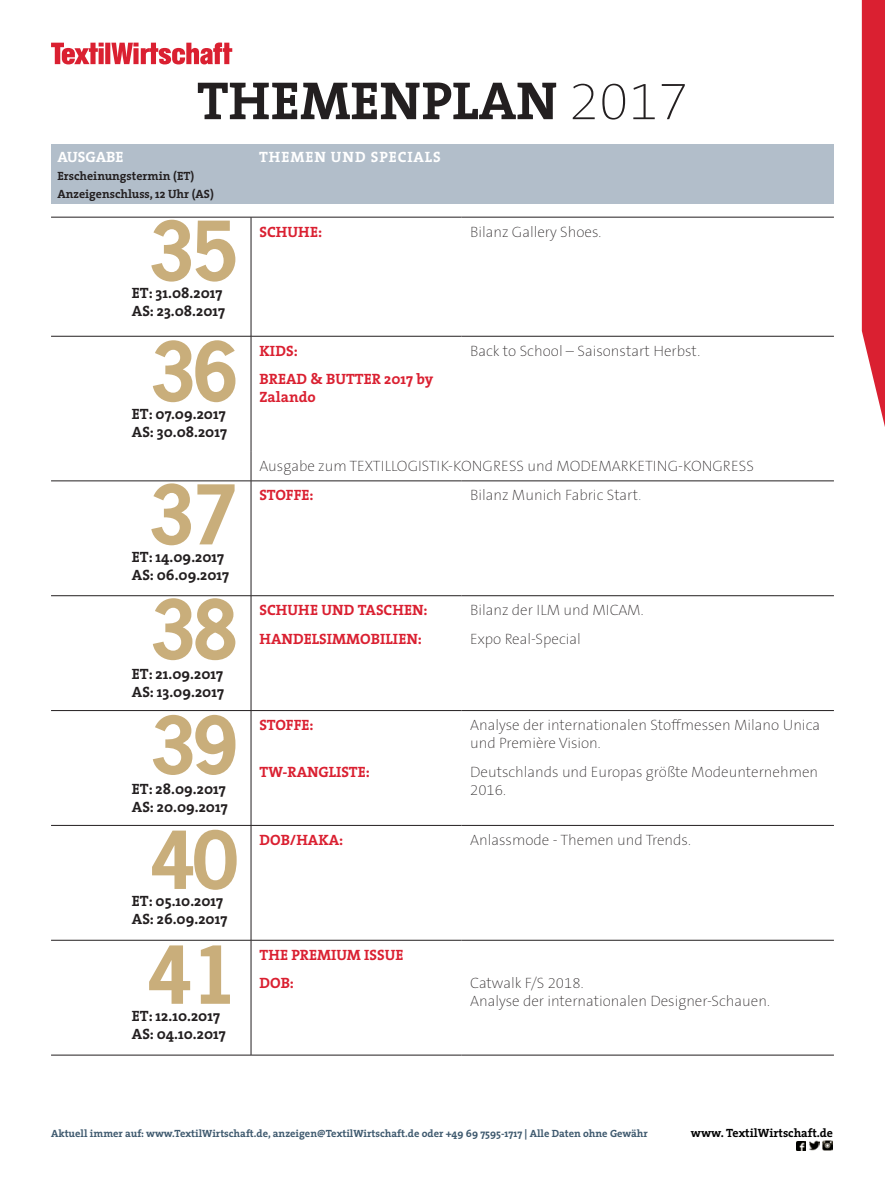
<style>
.page{position:relative;width:885px;height:1191px;background:#fff}
.page>*{position:absolute;margin:0;border:0;box-sizing:border-box;transform-origin:0 0}
.t1{font:700 77.25px "News Gothic LTCE";letter-spacing:-.03em;color:#c9ae7b;scale:.95 1}
.t2{font:700 75px "News Gothic LTCE";color:#c9ae7b}
.t3{font:700 54px "The Serif";color:#231f20}
.t4{font:15px/18px "The Sans Hair H37";color:#231f20}
.t5{font:700 15px "The Serif";color:#231f20}
.t6{font:700 15px/28.7px "The Serif";color:#da2031}
.t7{font:700 15px "The Serif";letter-spacing:.06em;color:#fff}
.t8{font:700 15px "The Serif";color:#fff}
.t9{font:700 12px/18px "The Serif";color:#231f20}
.t10{font:700 12px "The Serif";color:#000001}
.t11{font:700 10.5px "The Serif";color:#3e596e}
.s1{font-family:"The Sans Hair H37";font-weight:400}
.s2{color:#3e596e}
</style>
<div class="page">
<svg style="left:861px;top:0;width:23px;height:423px;background:#df3f4e"></svg>
<svg style="left:51px;top:43px;width:181px;height:21px"></svg>
<div style="left:51px;top:145px;width:782px;height:59px;background:#b2beca"></div>
<svg style="left:796px;top:1140px;width:36px;height:11px"></svg>
<hr style="left:251px;top:217px;width:1px;height:119px;background:#231f20">
<hr style="left:251px;top:336px;width:1px;height:115px;background:#231f20">
<svg style="left:251px;top:451px;width:1px;height:29px"></svg>
<hr style="left:251px;top:481px;width:1px;height:114px;background:#231f20">
<hr style="left:251px;top:596px;width:1px;height:114px;background:#231f20">
<hr style="left:251px;top:711px;width:1px;height:114px;background:#231f20">
<hr style="left:251px;top:825px;width:1px;height:115px;background:#231f20">
<hr style="left:251px;top:940px;width:1px;height:114px;background:#231f20">
<hr style="left:51px;top:217px;width:200px;height:1px;background:#231f20">
<hr style="left:251px;top:217px;width:210px;height:1px;background:#231f20">
<hr style="left:461px;top:217px;width:372px;height:1px;background:#231f20">
<hr style="left:51px;top:336px;width:200px;height:1px;background:#231f20">
<hr style="left:251px;top:336px;width:210px;height:1px;background:#231f20">
<hr style="left:461px;top:336px;width:372px;height:1px;background:#231f20">
<hr style="left:51px;top:480px;width:200px;height:1px;background:#231f20">
<hr style="left:251px;top:480px;width:210px;height:1px;background:#231f20">
<hr style="left:461px;top:480px;width:372px;height:1px;background:#231f20">
<hr style="left:51px;top:595px;width:200px;height:1px;background:#231f20">
<hr style="left:251px;top:595px;width:210px;height:1px;background:#231f20">
<hr style="left:461px;top:595px;width:372px;height:1px;background:#231f20">
<hr style="left:51px;top:710px;width:200px;height:1px;background:#231f20">
<hr style="left:251px;top:710px;width:210px;height:1px;background:#231f20">
<hr style="left:461px;top:710px;width:372px;height:1px;background:#231f20">
<hr style="left:51px;top:825px;width:200px;height:1px;background:#231f20">
<hr style="left:251px;top:825px;width:210px;height:1px;background:#231f20">
<hr style="left:461px;top:825px;width:372px;height:1px;background:#231f20">
<hr style="left:51px;top:940px;width:200px;height:1px;background:#231f20">
<hr style="left:251px;top:940px;width:210px;height:1px;background:#231f20">
<hr style="left:461px;top:940px;width:372px;height:1px;background:#231f20">
<hr style="left:51px;top:1054px;width:200px;height:1px;background:#231f20">
<hr style="left:251px;top:1054px;width:210px;height:1px;background:#231f20">
<hr style="left:461px;top:1054px;width:372px;height:1px;background:#231f20">
<h3 class="t3" style="left:197px;top:56px;width:492px">THEMENPLAN <span class="s1">2017</span></h3>
<p class="t8" style="left:57px;top:144px;width:68px">AUSGABE</p>
<p class="t7" style="left:259px;top:144px;width:183px">THEMEN UND SPECIALS</p>
<p class="t9" style="left:57px;top:166px;width:158px">Erscheinungstermin (ET)<br>Anzeigenschluss, 12 Uhr (AS)</p>
<h1 class="t1" style="left:148px;top:200px;width:96px">35</h1>
<p class="t5" style="left:132px;top:298px;width:95px">AS: 23.08.2017</p>
<p class="t5" style="left:132px;top:280px;width:92px">ET: 31.08.2017</p>
<h1 class="t1" style="left:150px;top:321px;width:95px">36</h1>
<p class="t5" style="left:132px;top:420px;width:97px">AS: 30.08.2017</p>
<p class="t5" style="left:132px;top:402px;width:95px">ET: 07.09.2017</p>
<h1 class="t1" style="left:148px;top:464px;width:96px">37</h1>
<p class="t5" style="left:132px;top:562px;width:99px">AS: 06.09.2017</p>
<p class="t5" style="left:132px;top:544px;width:94px">ET: 14.09.2017</p>
<h1 class="t1" style="left:150px;top:579px;width:95px">38</h1>
<p class="t5" style="left:132px;top:679px;width:94px">AS: 13.09.2017</p>
<p class="t5" style="left:132px;top:661px;width:93px">ET: 21.09.2017</p>
<h2 class="t2" style="left:150px;top:696px;width:90px">39</h2>
<p class="t5" style="left:132px;top:794px;width:97px">AS: 20.09.2017</p>
<p class="t5" style="left:132px;top:776px;width:95px">ET: 28.09.2017</p>
<h2 class="t2" style="left:150px;top:811px;width:90px">40</h2>
<p class="t5" style="left:132px;top:906px;width:97px">AS: 26.09.2017</p>
<p class="t5" style="left:132px;top:888px;width:93px">ET: 05.10.2017</p>
<h2 class="t2" style="left:147px;top:925px;width:93px">41</h2>
<p class="t5" style="left:132px;top:1021px;width:95px">AS: 04.10.2017</p>
<p class="t5" style="left:132px;top:1003px;width:90px">ET: 12.10.2017</p>
<p class="t6" style="left:259px;top:217px;width:64px">SCHUHE:</p>
<p class="t4" style="left:470px;top:223px;width:133px">Bilanz Gallery Shoes.</p>
<p class="t6" style="left:259px;top:336px;width:175px">KIDS:<br>BREAD &amp; BUTTER 2017 by</p>
<p class="t6" style="left:259px;top:382px;width:58px">Zalando</p>
<p class="t4" style="left:470px;top:342px;width:231px">Back to School – Saisonstart Herbst.</p>
<p class="t4" style="left:259px;top:457px;width:496px">Ausgabe zum TEXTILLOGISTIK-KONGRESS und MODEMARKETING-KONGRESS</p>
<p class="t6" style="left:259px;top:480px;width:55px">STOFFE:</p>
<p class="t4" style="left:470px;top:487px;width:173px">Bilanz Munich Fabric Start<span class="s2">.</span></p>
<p class="t6" style="left:259px;top:595px;width:170px">SCHUHE UND TASCHEN:<br>HANDELSIMMOBILIEN:</p>
<p class="t4" style="left:470px;top:596px;width:175px;line-height:28.7px">Bilanz der ILM und MICAM.<br>Expo Real-Special</p>
<p class="t6" style="left:259px;top:710px;width:55px">STOFFE:</p>
<p class="t6" style="left:259px;top:757px;width:112px">TW-RANGLISTE:</p>
<p class="t4" style="left:470px;top:716px;width:351px">Analyse der internationalen Stoffmessen Milano Unica und Première Vision.</p>
<p class="t4" style="left:470px;top:763px;width:349px">Deutschlands und Europas größte Modeunternehmen<br>2016.</p>
<p class="t6" style="left:259px;top:825px;width:85px">DOB/HAKA:</p>
<p class="t4" style="left:470px;top:831px;width:222px">Anlassmode - Themen und Trends.</p>
<p class="t6" style="left:259px;top:940px;width:146px">THE PREMIUM ISSUE<br>DOB:</p>
<p class="t4" style="left:470px;top:975px;width:301px">Catwalk F/S 2018.<br>Analyse der internationalen Designer-Schauen.</p>
<p class="t11" style="left:51px;top:1124px;width:598px">Aktuell immer auf: www.TextilWirtschaft.de, anzeigen@TextilWirtschaft.de oder +49 69 7595-1717 | Alle Daten ohne Gewähr</p>
<p class="t10" style="left:690px;top:1122px;width:144px">www. TextilWirtschaft.de</p>
</div>
